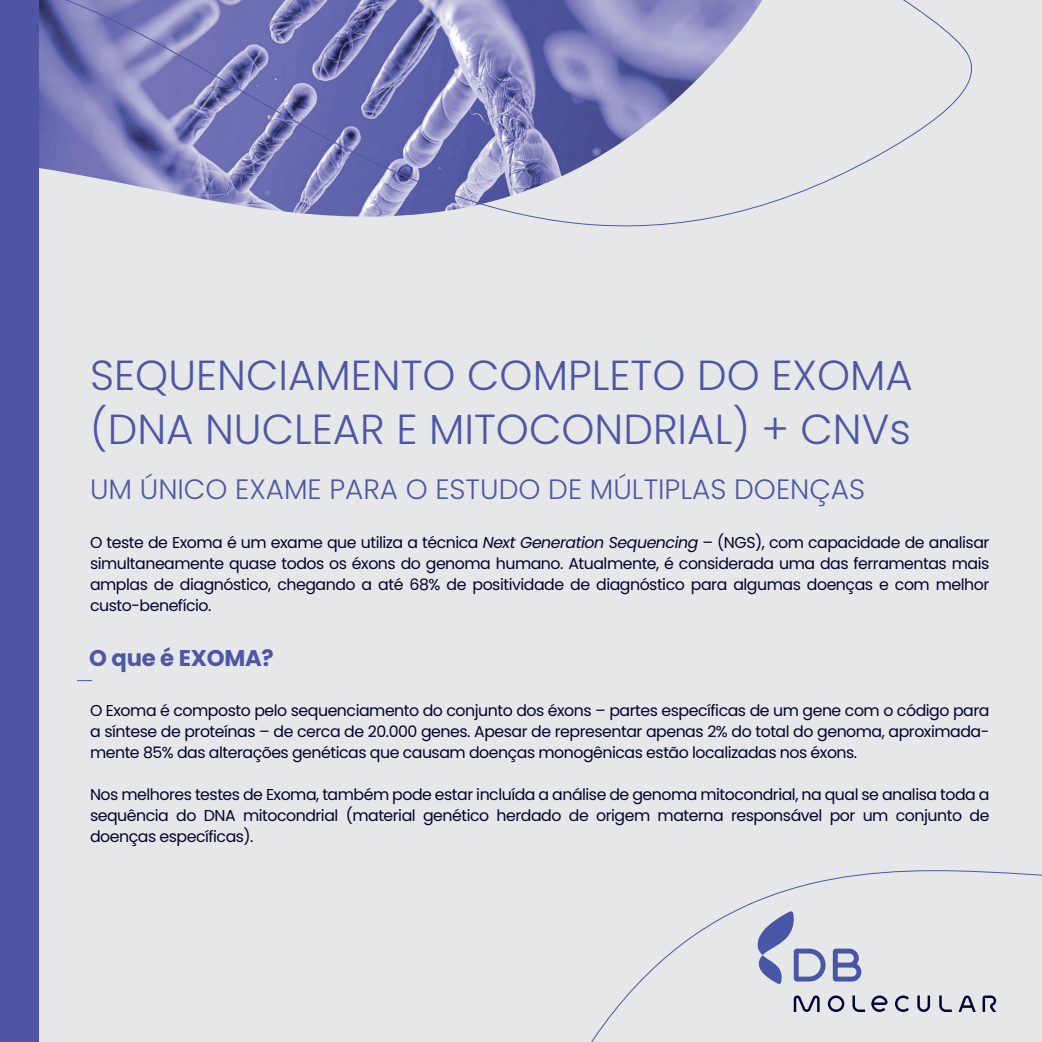
<style>
.page{position:relative;width:1042px;height:1042px;background:#e6e7e9}
.page>*{position:absolute;margin:0;border:0;box-sizing:border-box;transform-origin:0 0}
.t1{font:300 42px/54.2px "Poppins";color:#4e57a4}
.t2{font:300 28px "Poppins";color:#4e57a4}
.t3{font:700 22.75px "Poppins";letter-spacing:-.01em;color:#4e57a4}
.t4{font:15.75px/21px "Poppins";letter-spacing:-.03em;color:#00022c;text-align:justify}
.s1{font-style:italic}
</style>
<div class="page">
<svg style="left:39px;top:0;width:933px;height:227px"></svg>
<div style="left:0;top:0;width:39px;height:1042px;background:#4e56a4"></div>
<svg style="left:77px;top:680px;width:15px;height:1px"></svg>
<svg style="left:833px;top:948px;width:28px;height:33px"></svg>
<svg style="left:871px;top:995px;width:16px;height:17px"></svg>
<svg style="left:982px;top:995px;width:14px;height:17px"></svg>
<svg style="left:828px;top:995px;width:16px;height:17px"></svg>
<svg style="left:895px;top:995px;width:14px;height:17px"></svg>
<svg style="left:917px;top:995px;width:13px;height:17px"></svg>
<svg style="left:958px;top:995px;width:18px;height:17px"></svg>
<svg style="left:794px;top:995px;width:25px;height:17px"></svg>
<svg style="left:939px;top:995px;width:13px;height:17px"></svg>
<svg style="left:852px;top:995px;width:13px;height:17px"></svg>
<svg style="left:757px;top:911px;width:68px;height:73px"></svg>
<h1 class="t1" style="left:90px;top:348px;width:824px">SEQUENCIAMENTO COMPLETO DO EXOMA (DNA NUCLEAR E MITOCONDRIAL) + CNVs</h1>
<h2 class="t2" style="left:90px;top:472px;width:776px">UM ÚNICO EXAME PARA O ESTUDO DE MÚLTIPLAS DOENÇAS</h2>
<p class="t4" style="left:90px;top:532px;width:901px">O teste de Exoma é um exame que utiliza a técnica <span class="s1">Next Generation Sequencing</span> – (NGS), com capacidade de analisar simultaneamente quase todos os éxons do genoma humano. Atualmente, é considerada uma das ferramentas mais amplas de diagnóstico, chegando a até 68% de positividade de diagnóstico para algumas doenças e com melhor custo-benefício.</p>
<h3 class="t3" style="left:89px;top:644px;width:186px">O que é EXOMA?</h3>
<p class="t4" style="left:90px;top:700px;width:901px">O Exoma é composto pelo sequenciamento do conjunto dos éxons – partes específicas de um gene com o código para a síntese de proteínas – de cerca de 20.000 genes. Apesar de representar apenas 2% do total do genoma, aproximada&shy;mente 85% das alterações genéticas que causam doenças monogênicas estão localizadas nos éxons.</p>
<p class="t4" style="left:90px;top:784px;width:901px">Nos melhores testes de Exoma, também pode estar incluída a análise de genoma mitocondrial, na qual se analisa toda a sequência do DNA mitocondrial (material genético herdado de origem materna responsável por um conjunto de doenças específicas).</p>
</div>
